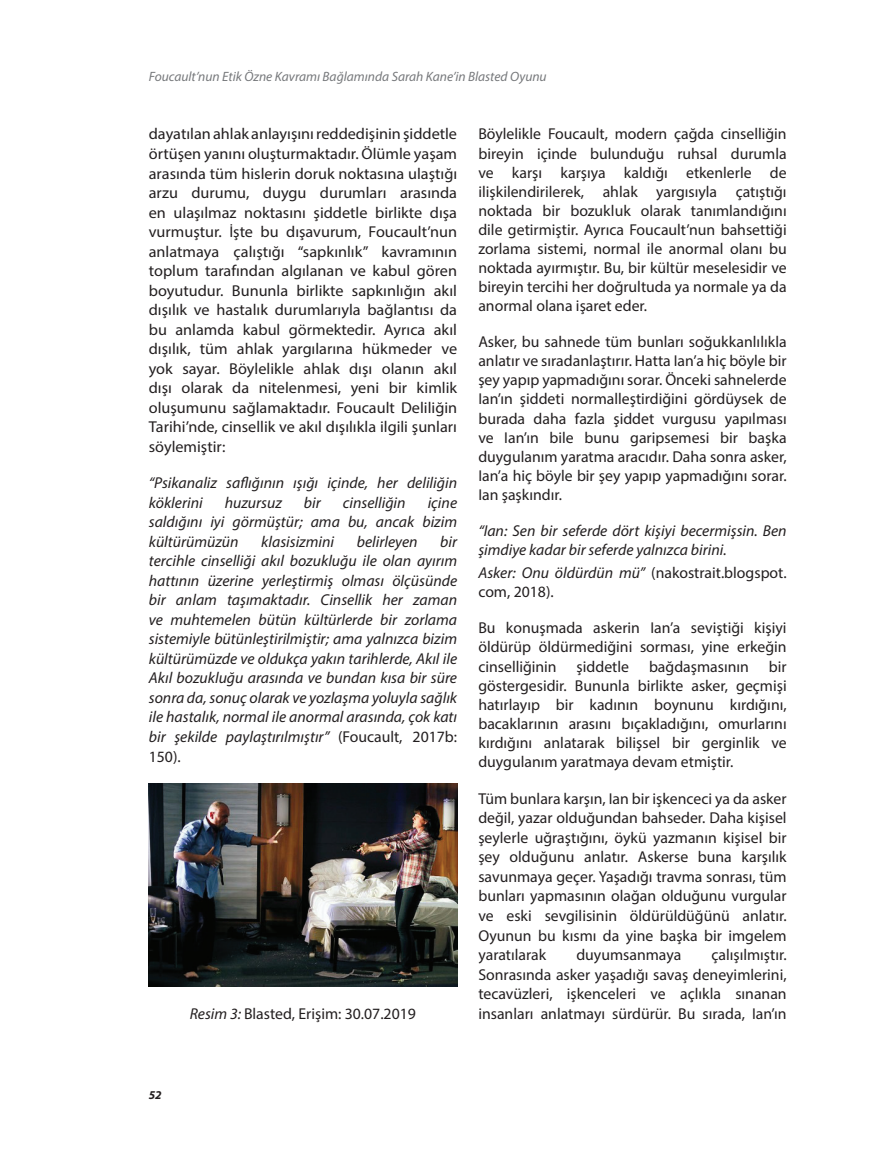
<style>
.page{position:relative;width:893px;height:1149px;background:#fff}
.page>*{position:absolute;margin:0;border:0;box-sizing:border-box;transform-origin:0 0}
.t1{font:15.75px/19.5px "Myriad Pro";color:#231f20;text-align:justify}
.t2{font:italic 15.75px/19.5px "Myriad Pro";color:#231f20}
.t3{font:italic 13.5px "Myriad Pro";color:#76787b}
.t4{font:italic 700 12px "Myriad Pro";color:#231f20}
.s1{font-style:normal}
.s2{font-style:italic}
</style>
<div class="page">
<img style="left:149px;top:783px;width:308px;height:203px">
<p class="t3" style="left:149px;top:68px;width:399px">Foucault’nun Etik Özne Kavramı Bağlamında Sarah Kane’in Blasted Oyunu</p>
<p class="t1" style="left:149px;top:124px;width:310px">dayatılan ahlak anlayışını reddedişinin şiddetle örtüşen yanını oluşturmaktadır. Ölümle yaşam arasında tüm hislerin doruk noktasına ulaştığı arzu durumu, duygu durumları arasında en ulaşılmaz noktasını şiddetle birlikte dışa vurmuştur. İşte bu dışavurum, Foucault’nun anlatmaya çalıştığı “sapkınlık” kavramının toplum tarafından algılanan ve kabul gören boyutudur. Bununla birlikte sapkınlığın akıl dışılık ve hastalık durumlarıyla bağlantısı da bu anlamda kabul görmektedir. Ayrıca akıl dışılık, tüm ahlak yargılarına hükmeder ve yok sayar. Böylelikle ahlak dışı olanın akıl dışı olarak da nitelenmesi, yeni bir kimlik oluşumunu sağlamaktadır. Foucault Deliliğin Tarihi’nde, cinsellik ve akıl dışılıkla ilgili şunları söylemiştir:</p>
<p class="t2" style="left:149px;top:473px;width:310px">“Psikanaliz saflığının ışığı içinde, her deliliğin köklerini</p>
<p class="t2" style="left:225px;top:492px;width:59px">huzursuz</p>
<p class="t2" style="left:304px;top:492px;width:18px">bir</p>
<p class="t2" style="left:343px;top:492px;width:64px">cinselliğin</p>
<p class="t2" style="left:149px;top:492px;width:310px;text-align:justify;text-indent:279px">içine saldığını iyi görmüştür; ama bu, ancak bizim kültürümüzün</p>
<p class="t2" style="left:149px;top:531px;width:310px;text-align:justify;text-indent:291px">bir tercihle cinselliği akıl bozukluğu ile olan ayırım hattının üzerine yerleştirmiş olması ölçüsünde bir anlam taşımaktadır. Cinsellik her zaman ve muhtemelen bütün kültürlerde bir zorlama sistemiyle bütünleştirilmiştir; ama yalnızca bizim kültürümüzde ve oldukça yakın tarihlerde, Akıl ile Akıl bozukluğu arasında ve bundan kısa bir süre sonra da, sonuç olarak ve yozlaşma yoluyla sağlık ile hastalık, normal ile anormal arasında, çok katı bir şekilde paylaştırılmıştır” <span class="s1">(Foucault, 2017b:<br>150).</span></p>
<p class="t2" style="left:261px;top:531px;width:74px">klasisizmini</p>
<p class="t2" style="left:357px;top:531px;width:62px">belirleyen</p>
<p class="t1" style="left:478px;top:124px;width:310px;line-height:19px">Böylelikle Foucault, modern çağda cinselliğin bireyin içinde bulunduğu ruhsal durumla ve karşı karşıya kaldığı etkenlerle de ilişkilendirilerek, ahlak yargısıyla çatıştığı noktada bir bozukluk olarak tanımlandığını dile getirmiştir. Ayrıca Foucault’nun bahsettiği zorlama sistemi, normal ile anormal olanı bu noktada ayırmıştır. Bu, bir kültür meselesidir ve bireyin tercihi her doğrultuda ya normale ya da anormal olana işaret eder.</p>
<p class="t1" style="left:478px;top:332px;width:310px;line-height:19px">Asker, bu sahnede tüm bunları soğukkanlılıkla anlatır ve sıradanlaştırır. Hatta Ian’a hiç böyle bir şey yapıp yapmadığını sorar. Önceki sahnelerde Ian’ın şiddeti normalleştirdiğini gördüysek de burada daha fazla şiddet vurgusu yapılması ve Ian’ın bile bunu garipsemesi bir başka duygulanım yaratma aracıdır. Daha sonra asker, Ian’a hiç böyle bir şey yapıp yapmadığını sorar.<br>Ian şaşkındır.</p>
<p class="t2" style="left:478px;top:520px;width:310px;line-height:19px">“Ian: Sen bir seferde dört kişiyi becermişsin. Ben şimdiye kadar bir seferde yalnızca birini.</p>
<p class="t1" style="left:478px;top:563px;width:310px;line-height:19px"><span class="s2">Asker: Onu öldürdün mü”</span> (nakostrait.blogspot. com, 2018).</p>
<p class="t1" style="left:478px;top:618px;width:310px;line-height:19px">Bu konuşmada askerin Ian’a seviştiği kişiyi öldürüp öldürmediğini sorması, yine erkeğin cinselliğinin</p>
<p class="t1" style="left:478px;top:656px;width:310px;text-indent:290px">bir göstergesidir. Bununla birlikte asker, geçmişi hatırlayıp bir kadının boynunu kırdığını, bacaklarının arasını bıçakladığını, omurlarını kırdığını anlatarak bilişsel bir gerginlik ve duygulanım yaratmaya devam etmiştir.</p>
<p class="t1" style="left:478px;top:788px;width:310px">Tüm bunlara karşın, Ian bir işkenceci ya da asker değil, yazar olduğundan bahseder. Daha kişisel şeylerle uğraştığını, öykü yazmanın kişisel bir şey olduğunu anlatır. Askerse buna karşılık savunmaya geçer. Yaşadığı travma sonrası, tüm bunları yapmasının olağan olduğunu vurgular ve eski sevgilisinin öldürüldüğünü anlatır.<br>Oyunun bu kısmı da yine başka bir imgelem yaratılarak</p>
<p class="t1" style="left:577px;top:656px;width:54px">şiddetle</p>
<p class="t1" style="left:649px;top:656px;width:101px">bağdaşmasının</p>
<p class="t1" style="left:478px;top:944px;width:310px;text-indent:233px">çalışılmıştır.<br>Sonrasında asker yaşadığı savaş deneyimlerini, tecavüzleri, işkenceleri ve açlıkla sınanan</p>
<p class="t1" style="left:576px;top:944px;width:106px">duyumsanmaya</p>
<p class="t4" style="left:149px;top:1086px;width:14px">52</p>
<p class="t1" style="left:190px;top:1002px;width:228px"><span class="s2">Resim 3:</span> Blasted, Erişim: 30.07.2019</p>
<p class="t1" style="left:478px;top:1002px;width:310px">insanları anlatmayı sürdürür. Bu sırada, Ian’ın</p>
</div>
